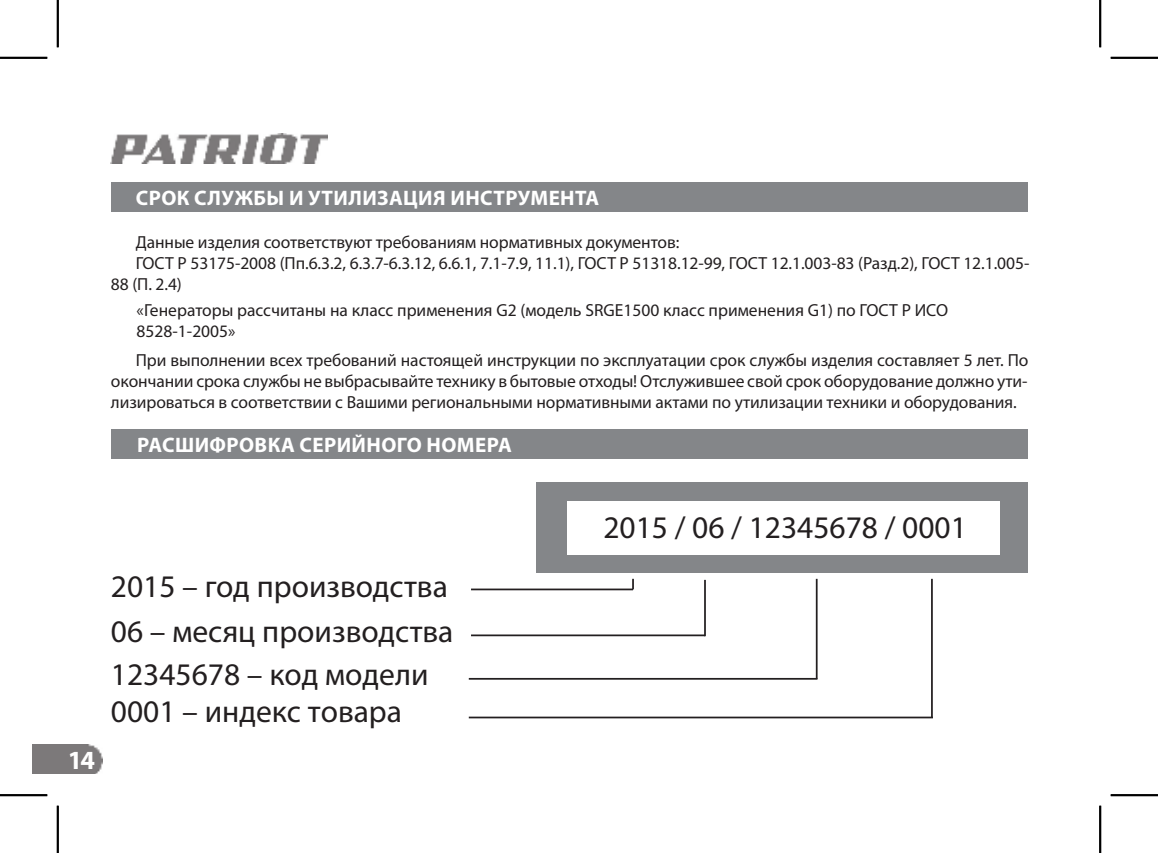
<style>
.page{position:relative;width:1158px;height:853px;background:#fff}
.page>*{position:absolute;margin:0;border:0;box-sizing:border-box;transform-origin:0 0}
.t1{font:31.5px/43.8px "Myriad Pro";color:#231f20}
.t2{font:700 26.25px "Myriad Pro";color:#fff}
.t3{font:700 21px "Myriad Pro";letter-spacing:.02em;color:#fff}
.t4{font:17.5px/21px "Myriad Pro";letter-spacing:-.005em;color:#231f20;text-align:justify}
</style>
<div class="page">
<img style="left:111px;top:133px;width:217px;height:30px">
<div style="left:33px;top:744px;width:69px;height:29px;background:#7c797a"></div>
<div style="left:111px;top:182px;width:916px;height:29px;background:#848689"></div>
<div style="left:536px;top:482px;width:491px;height:91px;background:#848689"></div>
<hr style="left:471px;top:588px;width:162px;height:2px;background:#231f20">
<hr style="left:471px;top:634px;width:234px;height:2px;background:#231f20">
<hr style="left:468px;top:677px;width:349px;height:2px;background:#231f20">
<div style="left:567px;top:500px;width:432px;height:54px;background:#fff"></div>
<svg style="left:632px;top:578px;width:2px;height:11px"></svg>
<hr style="left:704px;top:579px;width:1px;height:57px;background:#231f20">
<hr style="left:815px;top:578px;width:2px;height:100px;background:#231f20">
<div style="left:111px;top:428px;width:916px;height:30px;background:#848689"></div>
<hr style="left:468px;top:716px;width:464px;height:2px;background:#231f20">
<hr style="left:930px;top:578px;width:2px;height:139px;background:#231f20">
<hr style="left:0;top:57px;width:47px;height:2px;background:#000">
<hr style="left:1110px;top:57px;width:47px;height:2px;background:#000">
<hr style="left:0;top:793px;width:47px;height:2px;background:#000">
<hr style="left:1110px;top:793px;width:47px;height:2px;background:#000">
<hr style="left:57px;top:0;width:2px;height:47px;background:#000">
<hr style="left:57px;top:805px;width:2px;height:47px;background:#000">
<hr style="left:1098px;top:0;width:3px;height:47px;background:#000">
<hr style="left:1098px;top:805px;width:3px;height:47px;background:#000">
<p class="t3" style="left:136px;top:187px;width:465px">СРОК СЛУЖБЫ И УТИЛИЗАЦИЯ ИНСТРУМЕНТА</p>
<p class="t4" style="left:136px;top:232px;width:545px">Данные изделия соответствуют требованиям нормативных документов:</p>
<p class="t4" style="left:136px;top:253px;width:895px">ГОСТ Р 53175-2008 (Пп.6.3.2, 6.3.7-6.3.12, 6.6.1, 7.1-7.9, 11.1), ГОСТ Р 51318.12-99, ГОСТ 12.1.003-83 (Разд.2), ГОСТ 12.1.005-</p>
<p class="t4" style="left:111px;top:274px;width:72px">88 (П. 2.4)</p>
<p class="t4" style="left:137px;top:300px;width:812px">«Генераторы рассчитаны на класс применения G2 (модель SRGE1500 класс применения G1) по ГОСТ Р ИСО<br>8528-1-2005»</p>
<p class="t4" style="left:111px;top:350px;width:918px;text-indent:25px">При выполнении всех требований настоящей инструкции по эксплуатации срок службы изделия составляет 5 лет. По окончании срока службы не выбрасывайте технику в бытовые отходы! Отслужившее свой срок оборудование должно ути&shy;лизироваться в соответствии с Вашими региональными нормативными актами по утилизации техники и оборудования.</p>
<p class="t3" style="left:137px;top:434px;width:376px">РАСШИФРОВКА СЕРИЙНОГО НОМЕРА</p>
<h2 class="t2" style="left:68px;top:747px;width:29px">14</h2>
<h1 class="t1" style="left:111px;top:565px;width:344px">2015 – год производства<br>06 – месяц производства<br>12345678 – код модели</h1>
<h1 class="t1" style="left:111px;top:690px;width:293px">0001 – индекс товара</h1>
<h1 class="t1" style="left:603px;top:506px;width:365px">2015 / 06 / 12345678 / 0001</h1>
</div>
